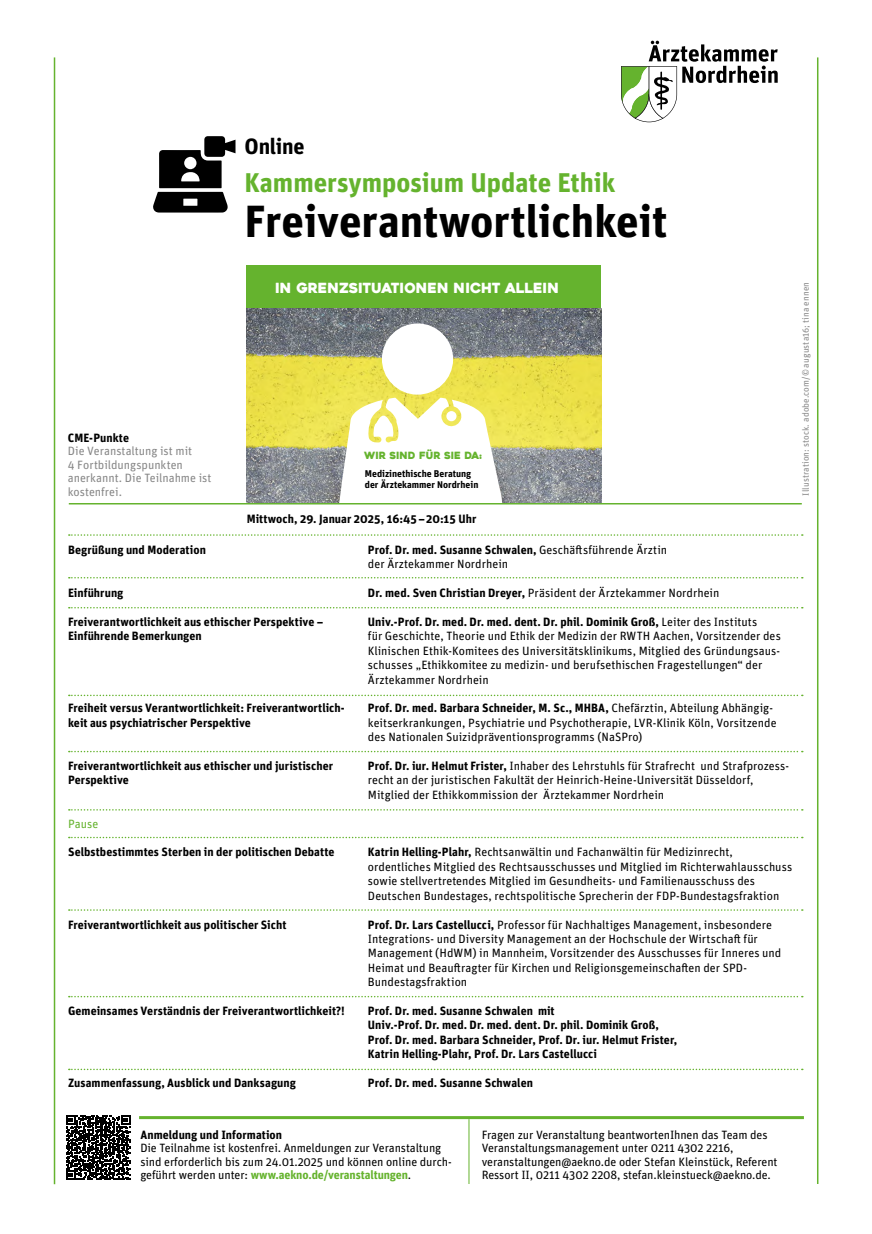
<style>
.page{position:relative;width:872px;height:1234px;background:#fff}
.page>*{position:absolute;margin:0;border:0;box-sizing:border-box;transform-origin:0 0}
.t1{font:700 45px "Unit Pro";color:#000}
.t2{font:700 27px "Unit Pro";color:#65b32e}
.t3{font:700 22.2px "Unit Pro";letter-spacing:-.01em;color:#000}
.t4{font:13.95px "Heavitas";color:#fff}
.t5{font:12px/14.4px "Unit Pro";color:#000}
.t6{font:700 12px/14.4px "Unit Pro";letter-spacing:.005em;color:#000}
.t7{font:12px/13.5px "Unit Pro";color:#878787}
.t8{font:12px "Unit Pro";letter-spacing:.005em;color:#65b32e}
.t9{font:9.9px "Heavitas";color:#65b32e}
.t10{font:700 9.75px/11.7px "Unit Pro";color:#000}
.t11{font:9px "Unit Pro";letter-spacing:.01em;color:#878787}
.s1{font-weight:700}
.s2{font-weight:700;color:#65b32e}
</style>
<div class="page">
<div style="left:247px;top:265px;width:354px;height:153px;background:#65b32e"></div>
<img style="left:247px;top:308px;width:354px;height:195px">
<div style="left:381px;top:323px;width:72px;height:72px;background:#fff;border-radius:50%"></div>
<svg style="left:338px;top:397px;width:165px;height:108px"></svg>
<div style="left:446px;top:411px;width:10px;height:10px;background:#fff;border-radius:50%"></div>
<hr style="left:54px;top:57px;width:1px;height:1126px;background:#65b32e">
<hr style="left:817px;top:57px;width:1px;height:1126px;background:#65b32e">
<svg style="left:69px;top:694px;width:733px;height:2px"></svg>
<svg style="left:69px;top:534px;width:733px;height:1px"></svg>
<svg style="left:69px;top:750px;width:733px;height:2px"></svg>
<svg style="left:69px;top:836px;width:733px;height:2px"></svg>
<svg style="left:69px;top:909px;width:733px;height:1px"></svg>
<svg style="left:69px;top:1068px;width:733px;height:1px"></svg>
<svg style="left:69px;top:995px;width:733px;height:2px"></svg>
<svg style="left:69px;top:809px;width:733px;height:1px"></svg>
<svg style="left:69px;top:577px;width:733px;height:1px"></svg>
<svg style="left:69px;top:607px;width:733px;height:1px"></svg>
<hr style="left:69px;top:503px;width:732px;height:1px;background:#65b32e">
<svg style="left:621px;top:41px;width:156px;height:81px"></svg>
<hr style="left:660px;top:72px;width:2px;height:38px;background:#000">
<hr style="left:139px;top:1115px;width:665px;height:3px;background:#65b32e">
<hr style="left:468px;top:1118px;width:1px;height:65px;background:#65b32e">
<svg style="left:153px;top:136px;width:82px;height:76px"></svg>
<svg style="left:66px;top:1115px;width:64px;height:64px"></svg>
<h3 class="t3" style="left:244px;top:130px;width:62px">Online</h3>
<h2 class="t2" style="left:244px;top:162px;width:372px">Kammersymposium Update Ethik</h2>
<h1 class="t1" style="left:244px;top:188px;width:424px">Freiverantwortlichkeit</h1>
<p class="t4" style="left:275px;top:279px;width:285px">IN GRENZSITUATIONEN NICHT ALLEIN</p>
<p class="t6" style="left:68px;top:429px;width:63px">CME-Punkte</p>
<p class="t7" style="left:68px;top:443px;width:145px">Die Veranstaltung ist mit<br>4 Fortbildungspunkten anerkannt. Die Teilnahme ist kostenfrei.</p>
<p class="t9" style="left:364px;top:449px;width:119px">WIR SIND FÜR SIE DA:</p>
<p class="t10" style="left:365px;top:466px;width:115px">Medizinethische Beratung der Ärztekammer Nordrhein</p>
<p class="t6" style="left:247px;top:511px;width:231px">Mittwoch, 29. Januar 2025, 16:45–20:15 Uhr</p>
<p class="t6" style="left:68px;top:541px;width:139px">Begrüßung und Moderation</p>
<p class="t6" style="left:68px;top:585px;width:57px">Einführung</p>
<p class="t6" style="left:68px;top:613px;width:257px">Freiverantwortlichkeit aus ethischer Perspektive –<br>Einführende Bemerkungen</p>
<p class="t6" style="left:68px;top:700px;width:278px">Freiheit versus Verantwortlichkeit: Freiverantwortlich&shy;keit aus psychiatrischer Perspektive</p>
<p class="t6" style="left:68px;top:757px;width:266px">Freiverantwortlichkeit aus ethischer und juristischer<br>Perspektive</p>
<p class="t8" style="left:68px;top:814px;width:32px">Pause</p>
<p class="t6" style="left:68px;top:844px;width:268px">Selbstbestimmtes Sterben in der politischen Debatte</p>
<p class="t6" style="left:68px;top:916px;width:220px">Freiverantwortlichkeit aus politischer Sicht</p>
<p class="t6" style="left:68px;top:1002px;width:278px">Gemeinsames Verständnis der Freiverantwortlichkeit?!</p>
<p class="t6" style="left:68px;top:1074px;width:229px">Zusammenfassung, Ausblick und Danksagung</p>
<p class="t5" style="left:368px;top:541px;width:301px"><span class="s1">Prof. Dr. med. Susanne Schwalen,</span> Geschäftsführende Ärztin der Ärztekammer Nordrhein</p>
<p class="t5" style="left:368px;top:585px;width:353px"><span class="s1">Dr. med. Sven Christian Dreyer,</span> Präsident der Ärztekammer Nordrhein</p>
<p class="t5" style="left:368px;top:613px;width:414px"><span class="s1">Univ.-Prof. Dr. med. Dr. med. dent. Dr. phil. Dominik Groß,</span> Leiter des Instituts<br>für Geschichte, Theorie und Ethik der Medizin der RWTH Aachen, Vorsitzender des Klinischen Ethik-Komitees des Universitätsklinikums, Mitglied des Gründungsaus&shy;schusses „Ethikkomitee zu medizin- und berufsethischen Fragestellungen“ der Ärztekammer Nordrhein</p>
<p class="t5" style="left:368px;top:700px;width:410px"><span class="s1">Prof. Dr. med. Barbara Schneider, M. Sc., MHBA,</span> Chefärztin, Abteilung Abhängig&shy;keitserkrankungen, Psychiatrie und Psychotherapie, LVR-Klinik Köln, Vorsitzende des Nationalen Suizidpräventionsprogramms (NaSPro)</p>
<p class="t5" style="left:368px;top:757px;width:423px"><span class="s1">Prof. Dr. iur. Helmut Frister,</span> Inhaber des Lehrstuhls für Strafrecht und Strafprozess&shy;recht an der juristischen Fakultät der Heinrich-Heine-Universität Düsseldorf,<br>Mitglied der Ethikkommission der Ärztekammer Nordrhein</p>
<p class="t5" style="left:368px;top:844px;width:426px"><span class="s1">Katrin Helling-Plahr,</span> Rechtsanwältin und Fachanwältin für Medizinrecht, ordentliches Mitglied des Rechtsausschusses und Mitglied im Richterwahlausschuss sowie stellvertretendes Mitglied im Gesundheits- und Familienausschuss des Deutschen Bundestages, rechtspolitische Sprecherin der FDP-Bundestagsfraktion</p>
<p class="t5" style="left:368px;top:916px;width:415px"><span class="s1">Prof. Dr. Lars Castellucci,</span> Professor für Nachhaltiges Management, insbesondere Integrations- und Diversity Management an der Hochschule der Wirtschaft für Management (HdWM) in Mannheim, Vorsitzender des Ausschusses für Inneres und Heimat und Beauftragter für Kirchen und Religionsgemeinschaften der SPD-Bundestagsfraktion</p>
<p class="t6" style="left:368px;top:1002px;width:311px">Prof. Dr. med. Susanne Schwalen mit<br>Univ.-Prof. Dr. med. Dr. med. dent. Dr. phil. Dominik Groß, Prof. Dr. med. Barbara Schneider, Prof. Dr. iur. Helmut Frister, Katrin Helling-Plahr, Prof. Dr. Lars Castellucci</p>
<p class="t6" style="left:368px;top:1074px;width:166px">Prof. Dr. med. Susanne Schwalen</p>
<p class="t11" style="left:799px;top:495px;width:215px;rotate:-90deg">Illustration: stock. adobe.com/© augusta16; tina ennen</p>
<p class="t6" style="left:140px;top:1126px;width:143px">Anmeldung und Information</p>
<p class="t5" style="left:140px;top:1140px;width:313px;line-height:13.5px">Die Teilnahme ist kostenfrei. Anmeldungen zur Veranstaltung sind erforderlich bis zum 24.01.2025 und können online durch&shy;geführt werden unter: <span class="s2">www.aekno.de/veranstaltungen</span>.</p>
<p class="t5" style="left:481px;top:1126px;width:297px;line-height:13.5px">Fragen zur Veranstaltung beantwortenIhnen das Team des Veranstaltungsmanagement unter 0211 4302 2216, veranstaltungen@aekno.de oder Stefan Kleinstück, Referent Ressort II, 0211 4302 2208, stefan.kleinstueck@aekno.de.</p>
</div>
